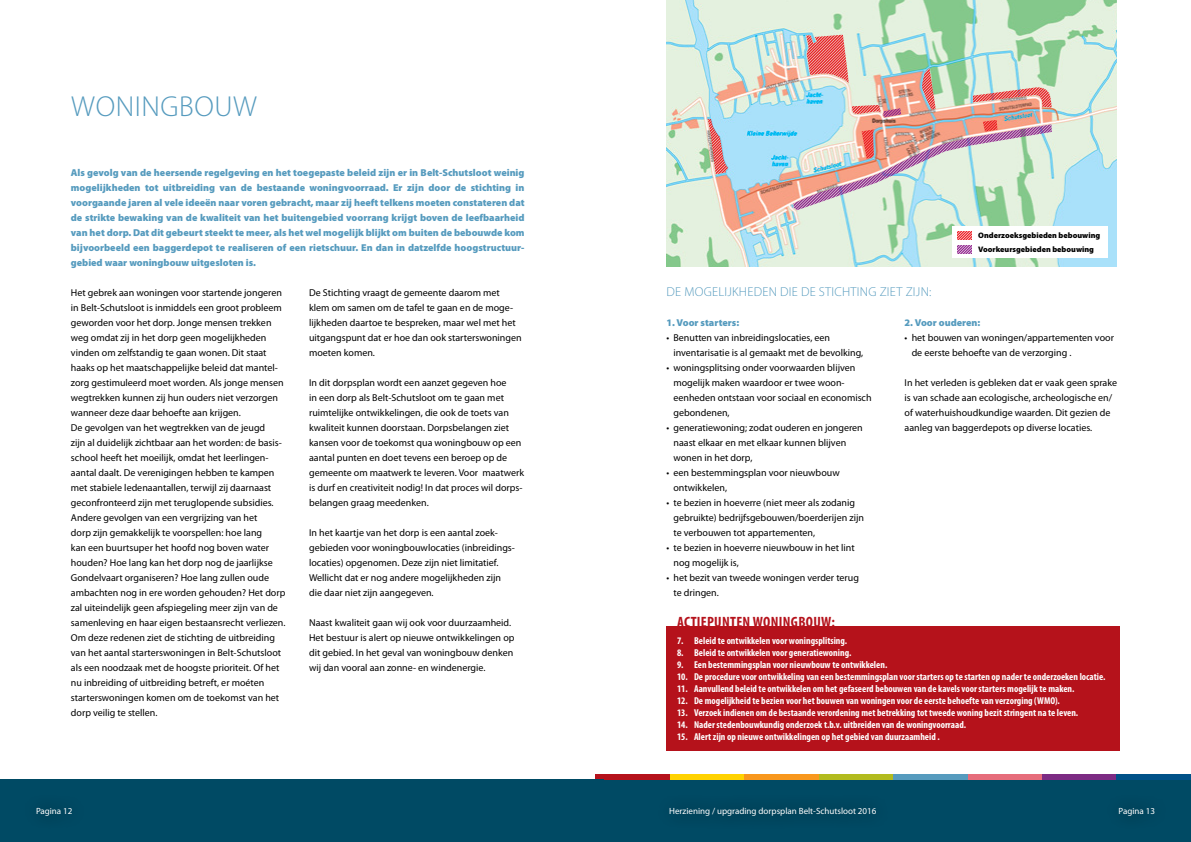
<style>
.page{position:relative;width:1191px;height:842px;background:#fff}
.page>*{position:absolute;margin:0;border:0;box-sizing:border-box;transform-origin:0 0}
.t1{font:300 29px "Myriad Pro";letter-spacing:.02em;color:#569bbe}
.t2{font:700 condensed 15px "Myriad Pro";letter-spacing:.02em;color:#b5121b}
.t3{font:300 13px "Myriad Pro";letter-spacing:.02em;color:#569bbe}
.t4{font:10px/15px "Myriad Pro";color:#000}
.t5{font:700 condensed 10px "Myriad Pro";color:#fff}
.t6{font:900 10px/15px "Myriad Pro";color:#569bbe;text-align:justify}
.t7{font:9px "Myriad Pro";color:#fff}
.t8{font:900 8px/14px "Myriad Pro";color:#000}
</style>
<div class="page">
<div style="left:595px;top:779px;width:596px;height:63px;background:#004a64"></div>
<div style="left:595px;top:774px;width:75px;height:5px;background:#b5121b"></div>
<div style="left:670px;top:774px;width:74px;height:5px;background:#ffd200"></div>
<div style="left:744px;top:774px;width:75px;height:5px;background:#f8971d"></div>
<div style="left:819px;top:774px;width:74px;height:5px;background:#b2bb1e"></div>
<div style="left:893px;top:774px;width:74px;height:5px;background:#569bbe"></div>
<div style="left:967px;top:774px;width:75px;height:5px;background:#e66d7b"></div>
<div style="left:1042px;top:774px;width:74px;height:5px;background:#7c2b83"></div>
<div style="left:1116px;top:774px;width:75px;height:5px;background:#005288"></div>
<div style="left:655px;top:793px;width:235px;height:37px;background:#004760"></div>
<div style="left:0;top:779px;width:604px;height:63px;background:#004a64"></div>
<div style="left:666px;top:626px;width:454px;height:125px;background:#b5121b"></div>
<img style="left:666px;top:0;width:450px;height:266px">
<img style="left:764px;top:174px;width:288px;height:36px">
<img style="left:707px;top:35px;width:315px;height:139px">
<div style="left:952px;top:226px;width:155px;height:32px;background:#fff"></div>
<svg style="left:957px;top:231px;width:14px;height:8px"></svg>
<svg style="left:957px;top:245px;width:14px;height:8px"></svg>
<h1 class="t1" style="left:71px;top:90px;width:187px">WONINGBOUW</h1>
<p class="t6" style="left:71px;top:165px;width:455px">Als gevolg van de heersende regelgeving en het toegepaste beleid zijn er in Belt-Schutsloot weinig mogelijkheden tot uitbreiding van de bestaande woningvoorraad. Er zijn door de stichting in voorgaande jaren al vele ideeën naar voren gebracht, maar zij heeft telkens moeten constateren dat de strikte bewaking van de kwaliteit van het buitengebied voorrang krijgt boven de leefbaarheid van het dorp. Dat dit gebeurt steekt te meer, als het wel mogelijk blijkt om buiten de bebouwde kom bijvoorbeeld een baggerdepot te realiseren of een rietschuur. En dan in datzelfde hoogstructuur&shy;gebied waar woningbouw uitgesloten is.</p>
<p class="t4" style="left:71px;top:285px;width:216px">Het gebrek aan woningen voor startende jongeren in Belt-Schutsloot is inmiddels een groot probleem geworden voor het dorp. Jonge mensen trekken weg omdat zij in het dorp geen mogelijkheden vinden om zelfstandig te gaan wonen. Dit staat haaks op het maatschappelijke beleid dat mantel&shy;zorg gestimuleerd moet worden. Als jonge mensen wegtrekken kunnen zij hun ouders niet verzorgen wanneer deze daar behoefte aan krijgen.<br>De gevolgen van het wegtrekken van de jeugd<br>zijn al duidelijk zichtbaar aan het worden: de basis&shy;school heeft het moeilijk, omdat het leerlingen&shy;aantal daalt. De verenigingen hebben te kampen met stabiele ledenaantallen, terwijl zij daarnaast geconfronteerd zijn met teruglopende subsidies.<br>Andere gevolgen van een vergrijzing van het<br>dorp zijn gemakkelijk te voorspellen: hoe lang<br>kan een buurtsuper het hoofd nog boven water houden? Hoe lang kan het dorp nog de jaarlijkse Gondelvaart organiseren? Hoe lang zullen oude ambachten nog in ere worden gehouden? Het dorp zal uiteindelijk geen afspiegeling meer zijn van de samenleving en haar eigen bestaansrecht verliezen.<br>Om deze redenen ziet de stichting de uitbreiding van het aantal starterswoningen in Belt-Schutsloot als een noodzaak met de hoogste prioriteit. Of het nu inbreiding of uitbreiding betreft, er moéten starterswoningen komen om de toekomst van het dorp veilig te stellen.</p>
<p class="t4" style="left:309px;top:285px;width:214px">De Stichting vraagt de gemeente daarom met klem om samen om de tafel te gaan en de moge&shy;lijkheden daartoe te bespreken, maar wel met het uitgangspunt dat er hoe dan ook starterswoningen moeten komen.</p>
<p class="t4" style="left:309px;top:375px;width:216px">In dit dorpsplan wordt een aanzet gegeven hoe<br>in een dorp als Belt-Schutsloot om te gaan met ruimtelijke ontwikkelingen, die ook de toets van kwaliteit kunnen doorstaan. Dorpsbelangen ziet kansen voor de toekomst qua woningbouw op een aantal punten en doet tevens een beroep op de gemeente om maatwerk te leveren. Voor maatwerk is durf en creativiteit nodig! In dat proces wil dorps&shy;belangen graag meedenken.</p>
<p class="t4" style="left:309px;top:525px;width:207px">In het kaartje van het dorp is een aantal zoek&shy;gebieden voor woningbouwlocaties (inbreidings&shy;locaties) opgenomen. Deze zijn niet limitatief.<br>Wellicht dat er nog andere mogelijkheden zijn die daar niet zijn aangegeven.</p>
<p class="t4" style="left:309px;top:615px;width:207px">Naast kwaliteit gaan wij ook voor duurzaamheid.<br>Het bestuur is alert op nieuwe ontwikkelingen op dit gebied. In het geval van woningbouw denken wij dan vooral aan zonne- en windenergie.</p>
<h3 class="t3" style="left:666px;top:284px;width:198px">DE MOGELIJKHEDEN DI E DE STICHTING</h3>
<h3 class="t3" style="left:879px;top:284px;width:53px">ZI ET ZIJN:</h3>
<p class="t8" style="left:978px;top:228px;width:124px">Onderzoeksgebieden bebouwing<br>Voorkeursgebieden bebouwing</p>
<p class="t6" style="left:666px;top:315px;width:74px">1. Voor starters:</p>
<p class="t4" style="left:673px;top:330px;width:191px;text-indent:-7px">• Benutten van inbreidingslocaties, een inventarisatie is al gemaakt met de bevolking,</p>
<p class="t4" style="left:673px;top:360px;width:200px;text-indent:-7px">• woningsplitsing onder voorwaarden blijven mogelijk maken waardoor er twee woon&shy;eenheden ontstaan voor sociaal en economisch gebondenen,</p>
<p class="t4" style="left:673px;top:420px;width:191px;text-indent:-7px">• generatiewoning; zodat ouderen en jongeren naast elkaar en met elkaar kunnen blijven wonen in het dorp,</p>
<p class="t4" style="left:673px;top:465px;width:168px;text-indent:-7px">• een bestemmingsplan voor nieuwbouw ontwikkelen,</p>
<p class="t4" style="left:673px;top:495px;width:192px;text-indent:-7px">• te bezien in hoeverre (niet meer als zodanig gebruikte) bedrijfsgebouwen/boerderijen zijn te verbouwen tot appartementen,</p>
<p class="t4" style="left:673px;top:540px;width:183px;text-indent:-7px">• te bezien in hoeverre nieuwbouw in het lint nog mogelijk is,</p>
<p class="t4" style="left:673px;top:570px;width:187px;text-indent:-7px">• het bezit van tweede woningen verder terug te dringen.</p>
<p class="t6" style="left:904px;top:315px;width:77px">2. Voor ouderen:</p>
<p class="t4" style="left:911px;top:330px;width:204px;text-indent:-7px">• het bouwen van woningen/appartementen voor de eerste behoefte van de verzorging .</p>
<p class="t4" style="left:904px;top:375px;width:214px">In het verleden is gebleken dat er vaak geen sprake is van schade aan ecologische, archeologische en/ of waterhuishoudkundige waarden. Dit gezien de aanleg van baggerdepots op diverse locaties.</p>
<h2 class="t2" style="left:677px;top:613px;width:159px">Actiepunten Woningbouw:</h2>
<p class="t5" style="left:677px;top:635px;width:172px">7. Beleid te ontwikkelen voor woningsplitsing.</p>
<p class="t5" style="left:677px;top:647px;width:176px">8. Beleid te ontwikkelen voor generatiewoning.</p>
<p class="t5" style="left:677px;top:659px;width:212px">9. Een bestemmingsplan voor nieuwbouw te ontwikkelen.</p>
<p class="t5" style="left:677px;top:671px;width:430px">10. De procedure voor ontwikkeling van een bestemmingsplan voor starters op te starten op nader te onderzoeken locatie.</p>
<p class="t5" style="left:677px;top:683px;width:399px">11. Aanvullend beleid te ontwikkelen om het gefaseerd bebouwen van de kavels voor starters mogelijk te maken.</p>
<p class="t5" style="left:677px;top:695px;width:384px">12. De mogelijkheid te bezien voor het bouwen van woningen voor de eerste behoefte van verzorging (WMO).</p>
<p class="t5" style="left:677px;top:707px;width:403px">13. Verzoek indienen om de bestaande verordening met betrekking tot tweede woning bezit stringent na te leven.</p>
<p class="t5" style="left:677px;top:719px;width:290px">14. Nader stedenbouwkundig onderzoek t.b.v. uitbreiden van de woningvoorraad.</p>
<p class="t5" style="left:677px;top:731px;width:264px">15. Alert zijn op nieuwe ontwikkelingen op het gebied van duurzaamheid .</p>
<p class="t7" style="left:36px;top:806px;width:38px">Pagina 12</p>
<p class="t7" style="left:669px;top:806px;width:209px">Herziening / upgrading dorpsplan Belt-Schutsloot 2016</p>
<p class="t7" style="left:1118px;top:806px;width:38px">Pagina 13</p>
</div>
